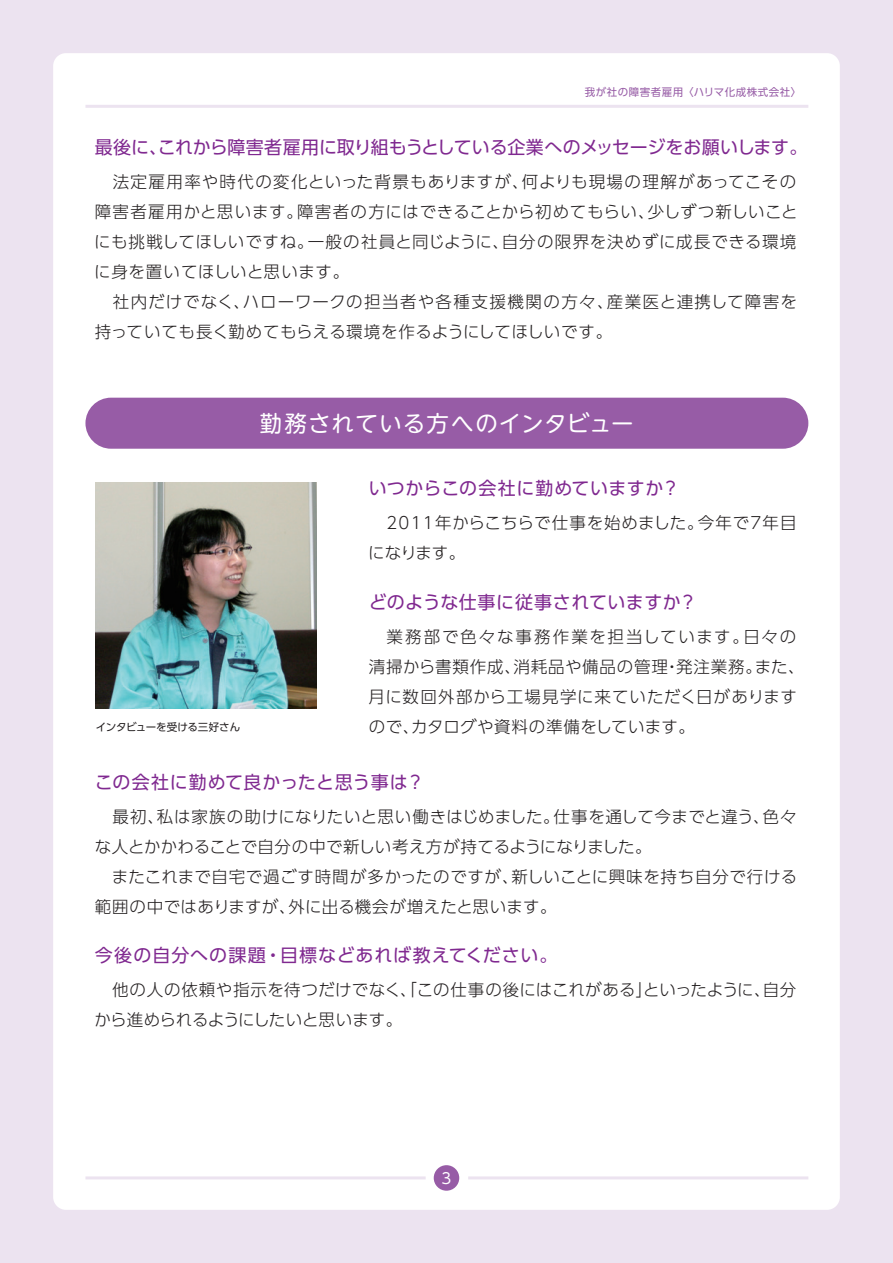
<style>
.page{position:relative;width:893px;height:1263px;background:#ece3f0}
.page>*{position:absolute;margin:0;border:0;box-sizing:border-box;transform-origin:0 0}
.t1{font:22.5px "UD Shin M Go Pro";letter-spacing:.05em;color:#fff}
.t2{font:18px "UD Shin Go Pro";letter-spacing:.025em;color:#802990}
.t3{font:18px "UD Shin Go Pro";letter-spacing:-.005em;color:#802990}
.t4{font:18px "UD Shin Go Pro";letter-spacing:.05em;color:#802990}
.t5{font:300 16.5px/30px "UD Shin Go Pro";letter-spacing:.04em;color:#231f20}
.t6{font:300 16.5px/30px "UD Shin Go Pro";letter-spacing:.02em;color:#231f20}
.t7{font:300 16.5px/30px "UD Shin Go Pro";letter-spacing:.015em;color:#231f20}
.t8{font:15px "UD Shin Go Pro";color:#fff}
.t9{font:10.5px "UD Shin Go Pro";letter-spacing:.05em;color:#975ca6}
.t10{font:10.5px "UD Shin Go Pro";letter-spacing:-.02em;color:#231f20}
</style>
<div class="page">
<div style="left:53px;top:53px;width:787px;height:1157px;background:#fff;border-radius:13px"></div>
<hr style="left:468px;top:1176px;width:340px;height:3px;background:#ece3f0">
<hr style="left:85px;top:105px;width:723px;height:3px;background:#ece3f0">
<div style="left:434px;top:1165px;width:25px;height:26px;background:#975ca6;border-radius:50%"></div>
<hr style="left:85px;top:1176px;width:341px;height:3px;background:#ece3f0">
<img style="left:96px;top:483px;width:221px;height:225px">
<div style="left:85px;top:398px;width:723px;height:51px;background:#975ca6;border-radius:26px"></div>
<p class="t9" style="left:585px;top:83px;width:218px">我が社の障害者雇用 〈ハリマ化成株式会社〉</p>
<p class="t3" style="left:95px;top:132px;width:714px">最後に、これから障害者雇用に取り組もうとしている企業へのメッセージをお願いします。</p>
<p class="t5" style="left:94px;top:166px;width:705px">　法定雇用率や時代の変化といった背景もありますが、何よりも現場の理解があってこその障害者雇用かと思います。障害者の方にはできることから初めてもらい、少しずつ新しいことにも挑戦してほしいですね。一般の社員と同じように、自分の限界を決めずに成長できる環境に身を置いてほしいと思います。<br>　社内だけでなく、ハローワークの担当者や各種支援機関の方々、産業医と連携して障害を持っていても長く勤めてもらえる環境を作るようにしてほしいです。</p>
<h1 class="t1" style="left:260px;top:406px;width:375px">勤務されている方へのインタビュー</h1>
<p class="t2" style="left:369px;top:473px;width:313px">いつからこの会社に勤めていますか？</p>
<p class="t5" style="left:368px;top:507px;width:430px">　2011年からこちらで仕事を始めました。今年で7年目になります。</p>
<p class="t10" style="left:96px;top:718px;width:146px">インタビューを受ける三好さん</p>
<p class="t2" style="left:369px;top:587px;width:330px">どのような仕事に従事されていますか？</p>
<p class="t5" style="left:369px;top:621px;width:438px;text-indent:18px">業務部で色々な事務作業を担当しています。日々の清掃から書類作成、消耗品や備品の管理・発注業務。また、月に数回外部から工場見学に来ていただく日がありますので、カタログや資料の準備をしています。</p>
<p class="t2" style="left:95px;top:767px;width:331px">この会社に勤めて良かったと思う事は？</p>
<p class="t6" style="left:95px;top:801px;width:704px">　最初、私は家族の助けになりたいと思い働きはじめました。仕事を通して今までと違う、色々な人とかかわることで自分の中で新しい考え方が持てるようになりました。<br>　またこれまで自宅で過ごす時間が多かったのですが、新しいことに興味を持ち自分で行ける範囲の中ではありますが、外に出る機会が増えたと思います。</p>
<p class="t4" style="left:95px;top:940px;width:464px">今後の自分への課題・目標などあれば教えてください。</p>
<p class="t7" style="left:95px;top:974px;width:703px">　他の人の依頼や指示を待つだけでなく、「この仕事の後にはこれがある」といったように、自分から進められるようにしたいと思います。</p>
<p class="t8" style="left:442px;top:1166px;width:11px">3</p>
</div>
